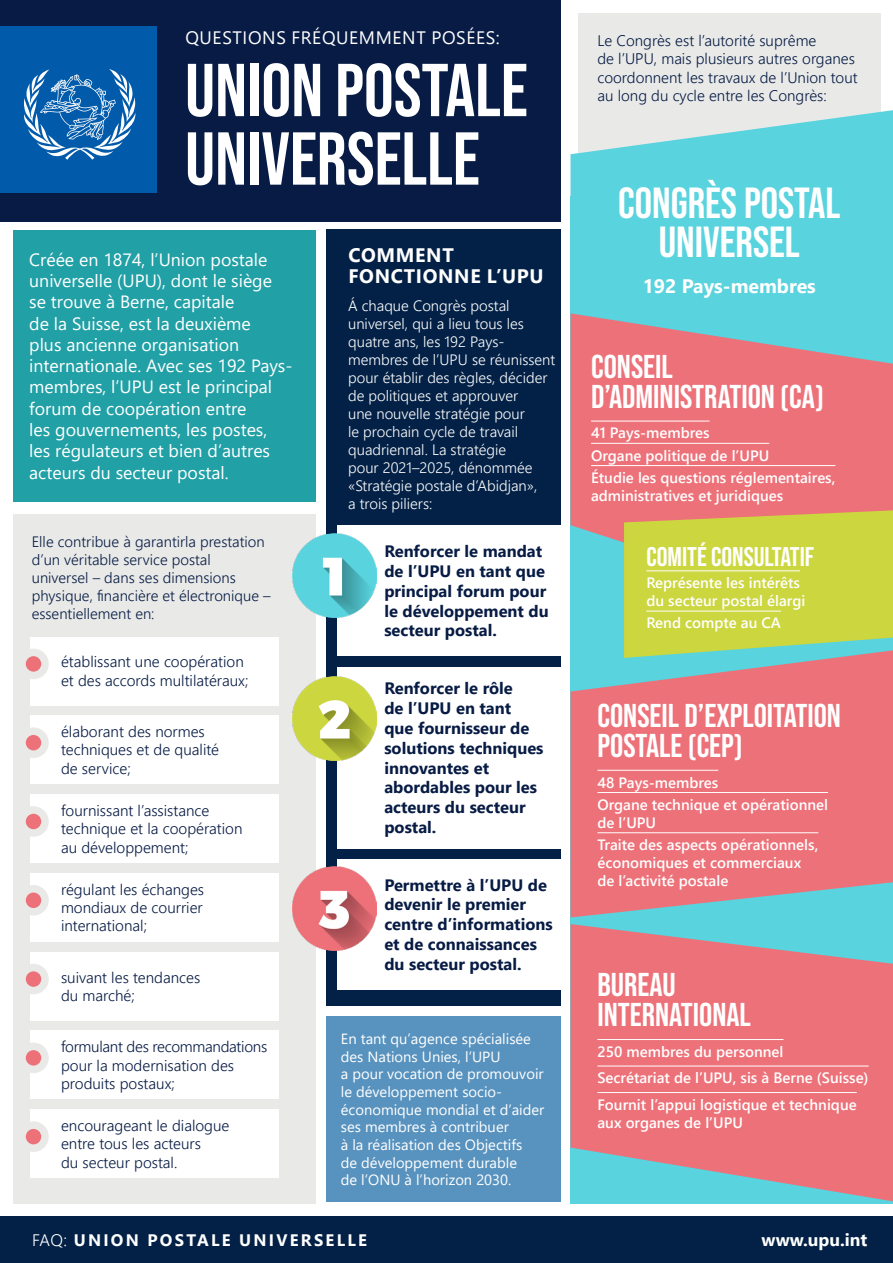
<style>
.page{position:relative;width:893px;height:1263px;background:#fff}
.page>*{position:absolute;margin:0;border:0;box-sizing:border-box;transform-origin:0 0}
.t1{font:700 74.7px/68.6px "Bebas Neue Pro";color:#fff}
.t2{font:700 43.5px/39px "Bebas Neue Pro";color:#fff;text-align:center}
.t3{font:700 33px/30px "Bebas Neue Pro";color:#fff}
.t4{font:700 27px "Bebas Neue Pro";color:#fff}
.t5{font:700 19.5px/21px "Segoe UI";letter-spacing:.035em;color:#fff}
.t6{font:700 19.5px "Segoe UI";color:#fff}
.t7{font:18px "Segoe UI";letter-spacing:.035em;color:#fff}
.t8{font:17.7px/21.3px "Segoe UI";color:#fff}
.t9{font:700 17.7px "Segoe UI";color:#fff}
.t10{font:700 16.65px "Segoe UI";letter-spacing:.135em;color:#fff}
.t11{font:700 16.5px/19.8px "Segoe UI";color:#071b44}
.t12{font:300 15.3px/18.5px "Segoe UI";color:#071b44}
.t13{font:600 15px/18px "Segoe UI";color:#fff}
.t14{font:300 15px/18px "Segoe UI";color:#fff}
.t15{font:300 15px/18px "Segoe UI";color:#071b44}
.t16{font:14.7px/17.7px "Segoe UI";color:#fff}
.s1{font-weight:300}
</style>
<div class="page">
<div style="left:578px;top:13px;width:303px;height:664px;background:#e9eae8"></div>
<div style="left:326px;top:230px;width:234px;height:776px;background:#032146"></div>
<div style="left:326px;top:1016px;width:234px;height:186px;background:#5892be"></div>
<svg style="left:570px;top:110px;width:323px;height:203px;background:#68d5df"></svg>
<svg style="left:570px;top:313px;width:323px;height:317px;background:#ce858d"></svg>
<svg style="left:570px;top:924px;width:323px;height:277px;background:#d3828a"></svg>
<svg style="left:624px;top:510px;width:269px;height:140px;background:#cad146"></svg>
<svg style="left:570px;top:650px;width:323px;height:267px;background:#d87f87"></svg>
<div style="left:13px;top:230px;width:303px;height:271px;background:#21a0a6"></div>
<div style="left:13px;top:514px;width:303px;height:689px;background:#e9eae8"></div>
<div style="left:0;top:1216px;width:893px;height:47px;background:#032146"></div>
<div style="left:0;top:0;width:560px;height:221px;background:#071b44"></div>
<div style="left:338px;top:525px;width:229px;height:131px;background:#fff"></div>
<div style="left:338px;top:667px;width:229px;height:182px;background:#fff"></div>
<div style="left:338px;top:859px;width:229px;height:130px;background:#fff"></div>
<img style="left:293px;top:534px;width:84px;height:84px">
<img style="left:293px;top:677px;width:84px;height:83px">
<img style="left:293px;top:867px;width:84px;height:84px">
<div style="left:0;top:26px;width:157px;height:167px;background:#015aaa"></div>
<svg style="left:24px;top:69px;width:111px;height:91px"></svg>
<hr style="left:591px;top:421px;width:119px;height:1px;background:#fff">
<hr style="left:591px;top:443px;width:178px;height:1px;background:#fff">
<hr style="left:591px;top:465px;width:244px;height:1px;background:#fff">
<hr style="left:646px;top:570px;width:154px;height:1px;background:#fff">
<hr style="left:646px;top:611px;width:135px;height:1px;background:#fff">
<hr style="left:597px;top:770px;width:121px;height:1px;background:#fff">
<hr style="left:597px;top:792px;width:231px;height:1px;background:#fff">
<hr style="left:597px;top:832px;width:221px;height:1px;background:#fff">
<hr style="left:597px;top:1039px;width:186px;height:1px;background:#fff">
<hr style="left:597px;top:1066px;width:272px;height:1px;background:#fff">
<hr style="left:597px;top:1092px;width:260px;height:1px;background:#fff">
<div style="left:31px;top:637px;width:248px;height:68px;background:#fff"></div>
<div style="left:18px;top:649px;width:31px;height:30px;background:#e9eae8;border-radius:50%"></div>
<div style="left:26px;top:656px;width:15px;height:16px;background:#ed7179;border-radius:50%"></div>
<div style="left:31px;top:715px;width:248px;height:69px;background:#fff"></div>
<div style="left:18px;top:727px;width:31px;height:31px;background:#e9eae8;border-radius:50%"></div>
<div style="left:26px;top:735px;width:15px;height:15px;background:#ed7179;border-radius:50%"></div>
<div style="left:31px;top:794px;width:248px;height:69px;background:#fff"></div>
<div style="left:18px;top:806px;width:31px;height:31px;background:#e9eae8;border-radius:50%"></div>
<div style="left:26px;top:814px;width:15px;height:15px;background:#ed7179;border-radius:50%"></div>
<div style="left:31px;top:873px;width:248px;height:69px;background:#fff"></div>
<div style="left:18px;top:885px;width:31px;height:30px;background:#e9eae8;border-radius:50%"></div>
<div style="left:26px;top:892px;width:15px;height:16px;background:#ed7179;border-radius:50%"></div>
<div style="left:31px;top:952px;width:248px;height:68px;background:#fff"></div>
<div style="left:18px;top:964px;width:31px;height:30px;background:#e9eae8;border-radius:50%"></div>
<div style="left:26px;top:971px;width:15px;height:16px;background:#ed7179;border-radius:50%"></div>
<div style="left:31px;top:1030px;width:248px;height:69px;background:#fff"></div>
<div style="left:18px;top:1042px;width:31px;height:31px;background:#e9eae8;border-radius:50%"></div>
<div style="left:26px;top:1050px;width:15px;height:15px;background:#ed7179;border-radius:50%"></div>
<div style="left:31px;top:1109px;width:248px;height:69px;background:#fff"></div>
<div style="left:18px;top:1121px;width:31px;height:31px;background:#e9eae8;border-radius:50%"></div>
<div style="left:26px;top:1129px;width:15px;height:15px;background:#ed7179;border-radius:50%"></div>
<p class="t7" style="left:185px;top:20px;width:316px">QUESTIONS FRÉQUEMMENT POSÉES:</p>
<p class="t1" style="left:185px;top:55px;width:344px">UNION POSTALE<br>UNIVERSELLE</p>
<p class="t8" style="left:29px;top:247px;width:265px">Créée en 1874, l’Union postale universelle (UPU), dont le siège se trouve à Berne, capitale<br>de la Suisse, est la deuxième<br>plus ancienne organisation internationale. Avec ses 192 Pays&shy;membres, l’UPU est le principal forum de coopération entre<br>les gouvernements, les postes, les régulateurs et bien d’autres acteurs du secteur postal.</p>
<p class="t15" style="left:32px;top:531px;width:240px">Elle contribue à garantirla prestation d’un véritable service postal universel – dans ses dimensions physique, financière et électronique – essentiellement en:</p>
<p class="t12" style="left:61px;top:651px;width:189px">établissant une coopération et des accords multilatéraux;</p>
<p class="t12" style="left:61px;top:721px;width:160px">élaborant des normes techniques et de qualité de service;</p>
<p class="t12" style="left:61px;top:799px;width:183px">fournissant l’assistance technique et la coopération au développement;</p>
<p class="t12" style="left:61px;top:878px;width:145px;text-align:justify">régulant les échanges mondiaux de courrier international;</p>
<p class="t12" style="left:61px;top:966px;width:141px">suivant les tendances du marché;</p>
<p class="t12" style="left:61px;top:1036px;width:208px">formulant des recommandations pour la modernisation des produits postaux;</p>
<p class="t12" style="left:61px;top:1115px;width:170px">encourageant le dialogue entre tous les acteurs<br>du secteur postal.</p>
<p class="t5" style="left:348px;top:243px;width:197px">COMMENT<br>FONCTIONNE L’UPU</p>
<p class="t14" style="left:348px;top:295px;width:209px">Á chaque Congrès postal universel, qui a lieu tous les quatre ans, les 192 Pays&shy;membres de l’UPU se réunissent pour établir des règles, décider de politiques et approuver<br>une nouvelle stratégie pour<br>le prochain cycle de travail quadriennal. La stratégie<br>pour 2021–2025, dénommée «Stratégie postale d’Abidjan»,<br>a trois piliers:</p>
<p class="t11" style="left:384px;top:540px;width:166px">Renforcer le mandat de l’UPU en tant que principal forum pour le développement du secteur postal.</p>
<p class="t11" style="left:384px;top:677px;width:161px">Renforcer le rôle<br>de l’UPU en tant que fournisseur de solutions techniques innovantes et abordables pour les acteurs du secteur postal.</p>
<p class="t11" style="left:384px;top:873px;width:170px">Permettre à l’UPU de devenir le premier centre d’informations et de connaissances du secteur postal.</p>
<p class="t16" style="left:341px;top:1028px;width:205px">En tant qu’agence spécialisée des Nations Unies, l’UPU<br>a pour vocation de promouvoir le développement socio&shy;économique mondial et d’aider ses membres à contribuer<br>à la réalisation des Objectifs<br>de développement durable<br>de l’ONU à l’horizon 2030.</p>
<p class="t10" style="left:32px;top:1224px;width:336px"><span class="s1">FAQ:</span> UNION POSTALE UNIVERSELLE</p>
<p class="t12" style="left:597px;top:30px;width:262px">Le Congrès est l’autorité suprême<br>de l’UPU, mais plusieurs autres organes coordonnent les travaux de l’Union tout au long du cycle entre les Congrès:</p>
<p class="t2" style="left:618px;top:183px;width:224px">CONGRÈS POSTAL<br>UNIVERSEL</p>
<p class="t6" style="left:643px;top:268px;width:175px">192 Pays-membres</p>
<p class="t3" style="left:591px;top:351px;width:235px">CONSEIL<br>D’ADMINISTRATION (CA)</p>
<p class="t13" style="left:591px;top:423px;width:120px">41 Pays-membres</p>
<p class="t13" style="left:591px;top:445px;width:180px">Organe politique de l’UPU</p>
<p class="t13" style="left:591px;top:467px;width:246px">Étudie les questions réglementaires, administratives et juridiques</p>
<p class="t4" style="left:646px;top:542px;width:169px">COMITÉ CONSULTATIF</p>
<p class="t13" style="left:646px;top:573px;width:160px">Représente les intérêts du secteur postal élargi</p>
<p class="t13" style="left:646px;top:613px;width:136px">Rend compte au CA</p>
<p class="t3" style="left:597px;top:700px;width:245px">CONSEIL D’EXPLOITATION<br>POSTALE (CEP)</p>
<p class="t13" style="left:597px;top:772px;width:122px">48 Pays-membres</p>
<p class="t13" style="left:597px;top:794px;width:232px">Organe technique et opérationnel de l’UPU</p>
<p class="t13" style="left:597px;top:835px;width:222px">Traite des aspects opérationnels, économiques et commerciaux de l’activité postale</p>
<p class="t3" style="left:597px;top:969px;width:155px">BUREAU<br>INTERNATIONAL</p>
<p class="t13" style="left:597px;top:1041px;width:188px">250 membres du personnel</p>
<p class="t13" style="left:597px;top:1068px;width:273px">Secrétariat de l’UPU, sis à Berne (Suisse)</p>
<p class="t13" style="left:597px;top:1094px;width:261px">Fournit l’appui logistique et technique aux organes de l’UPU</p>
<p class="t9" style="left:762px;top:1223px;width:107px">www.upu.int</p>
</div>
